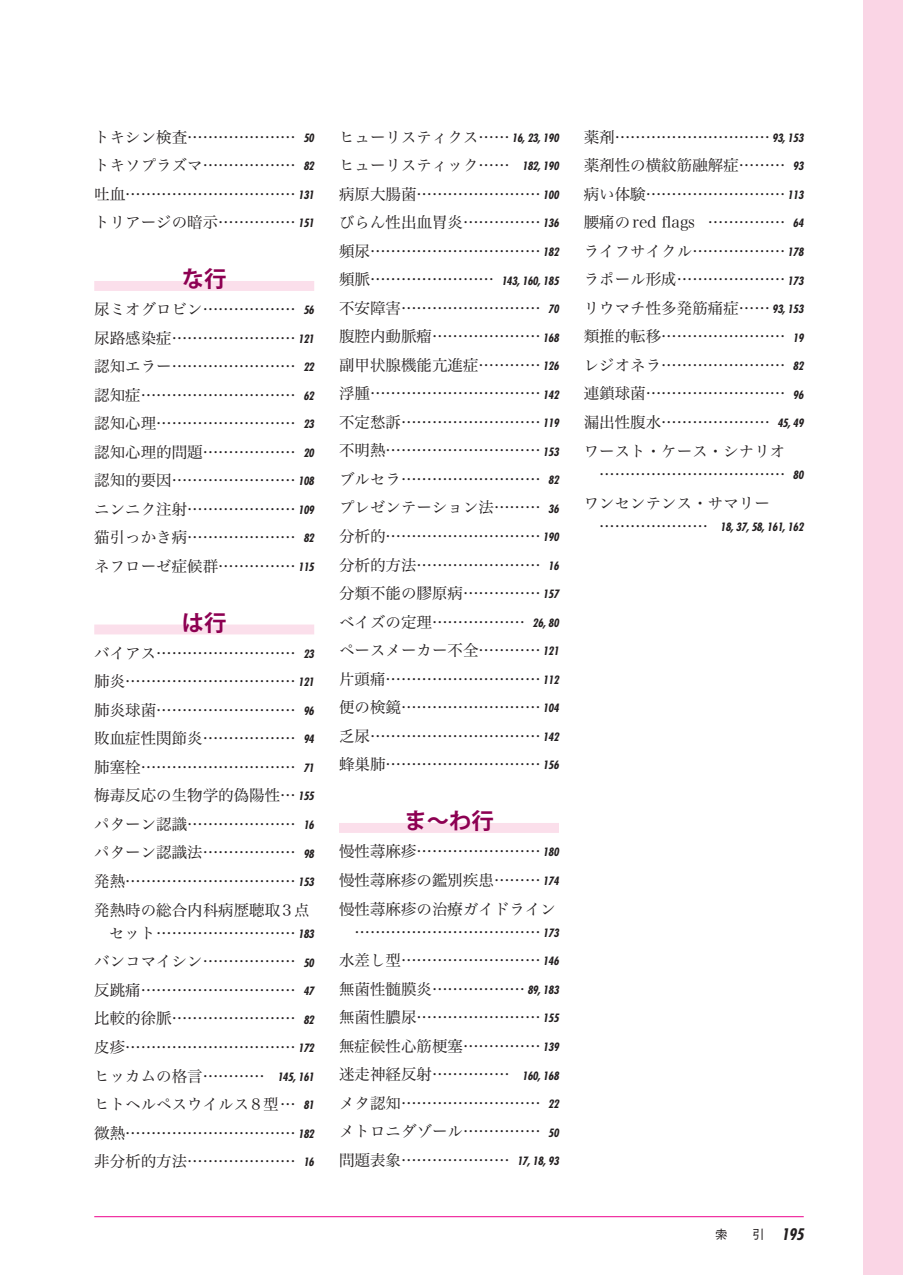
<style>
.page{position:relative;width:903px;height:1275px;background:#fff}
.page>*{position:absolute;margin:0;border:0;box-sizing:border-box;transform-origin:0 0}
.t1{font:700 22.4px "Koz Go Pro";color:#8d0052}
.t2{font:15.58px/28.5px "Hira Min Pro W3";color:#231f20;text-align:justify}
.t3{font:500 12.42px "Gothic BBB Pro";color:#231f20}
.t4{font:italic 700 condensed 11.2px "Futura";letter-spacing:-.02em;color:#231f20}
.s1{font-family:"Futura";font-weight:700;font-style:italic;font-stretch:condensed;font-size:11.2px}
.s2{font-family:"Hira Min Pro W3";font-weight:400;font-style:normal;font-stretch:normal;font-size:15.58px}
.s3{font-family:"Futura";font-weight:700;font-style:italic;font-stretch:condensed;font-size:15.58px}
</style>
<div class="page">
<div style="left:863px;top:0;width:40px;height:1275px;background:#fad5e5"></div>
<hr style="left:94px;top:1216px;width:710px;height:1px;background:#ed028c">
<div style="left:94px;top:281px;width:220px;height:10px;background:#fbdfeb"></div>
<div style="left:94px;top:624px;width:220px;height:10px;background:#fbdfeb"></div>
<div style="left:339px;top:823px;width:220px;height:10px;background:#fbdfeb"></div>
<p class="t2" style="left:94px;top:121px;width:221px">トキシン検査………………… <span class="s1">50</span>トキソプラズマ……………… <span class="s1">82</span>吐血…………………………… <span class="s1">131</span>トリアージの暗示…………… <span class="s1">151</span></p>
<h1 class="t1" style="left:182px;top:264px;width:46px">な行</h1>
<p class="t2" style="left:94px;top:293px;width:221px">尿ミオグロビン……………… <span class="s1">56</span>尿路感染症…………………… <span class="s1">121</span>認知エラー…………………… <span class="s1">22</span>認知症………………………… <span class="s1">62</span>認知心理……………………… <span class="s1">23</span>認知心理的問題……………… <span class="s1">20</span>認知的要因…………………… <span class="s1">108</span>ニンニク注射………………… <span class="s1">109</span>猫引っかき病………………… <span class="s1">82</span>ネフローゼ症候群…………… <span class="s1">115</span></p>
<h1 class="t1" style="left:182px;top:608px;width:46px">は行</h1>
<p class="t2" style="left:94px;top:637px;width:221px">バイアス……………………… <span class="s1">23</span>肺炎…………………………… <span class="s1">121</span>肺炎球菌……………………… <span class="s1">96</span>敗血症性関節炎……………… <span class="s1">94</span>肺塞栓………………………… <span class="s1">71</span>梅毒反応の生物学的偽陽性… <span class="s1">155</span>パターン認識………………… <span class="s1">16</span>パターン認識法……………… <span class="s1">98</span>発熱…………………………… <span class="s1">153</span>発熱時の総合内科病歴聴取3点</p>
<p class="t2" style="left:94px;top:917px;width:221px;text-indent:15px">セット………………………… <span class="s1">183</span>バンコマイシン……………… <span class="s1">50</span>反跳痛………………………… <span class="s1">47</span>比較的徐脈…………………… <span class="s1">82</span>皮疹…………………………… <span class="s1">172</span>ヒッカムの格言………… <span class="s1">145, 161</span>ヒトヘルペスウイルス8型…… <span class="s1">81</span>微熱…………………………… <span class="s1">182</span>非分析的方法………………… <span class="s1">16</span></p>
<p class="t2" style="left:339px;top:121px;width:221px">ヒューリスティクス…… <span class="s1">16, 23, 190</span>ヒューリスティック…… <span class="s1">182, 190</span>病原大腸菌…………………… <span class="s1">100</span>びらん性出血胃炎…………… <span class="s1">136</span>頻尿…………………………… <span class="s1">182</span></p>
<p class="t4" style="left:339px;top:273px;width:221px"><span class="s2">頻脈……………………</span> 143, 160, 185</p>
<p class="t2" style="left:339px;top:292px;width:221px">不安障害……………………… <span class="s1">70</span>腹腔内動脈瘤………………… <span class="s1">168</span>副甲状腺機能亢進症………… <span class="s1">126</span>浮腫…………………………… <span class="s1">142</span>不定愁訴……………………… <span class="s1">119</span>不明熱………………………… <span class="s1">153</span>ブルセラ……………………… <span class="s1">82</span>プレゼンテーション法……… <span class="s1">36</span>分析的………………………… <span class="s1">190</span>分析的方法…………………… <span class="s1">16</span>分類不能の膠原病…………… <span class="s1">157</span>ベイズの定理……………… <span class="s1">26, 80</span>ペースメーカー不全………… <span class="s1">121</span>片頭痛………………………… <span class="s1">112</span>便の検鏡……………………… <span class="s1">104</span>乏尿…………………………… <span class="s1">142</span>蜂巣肺………………………… <span class="s1">156</span></p>
<h1 class="t1" style="left:404px;top:806px;width:91px">ま〜わ行</h1>
<p class="t2" style="left:339px;top:835px;width:221px">慢性蕁麻疹…………………… <span class="s1">180</span>慢性蕁麻疹の鑑別疾患……… <span class="s1">174</span>慢性蕁麻疹の治療ガイドライン</p>
<p class="t2" style="left:339px;top:916px;width:221px;text-indent:15px">………………………………… <span class="s1">173</span>水差し型……………………… <span class="s1">146</span>無菌性髄膜炎……………… <span class="s1">89, 183</span>無菌性膿尿…………………… <span class="s1">155</span>無症候性心筋梗塞…………… <span class="s1">139</span>迷走神経反射…………… <span class="s1">160, 168</span>メタ認知……………………… <span class="s1">22</span>メトロニダゾール…………… <span class="s1">50</span>問題表象………………… <span class="s1">17, 18, 93</span></p>
<p class="t2" style="left:584px;top:121px;width:221px">薬剤………………………… <span class="s1">93, 153</span>薬剤性の横紋筋融解症……… <span class="s1">93</span>病い体験……………………… <span class="s1">113</span>腰痛のred flags… …………… <span class="s1">64</span>ライフサイクル……………… <span class="s1">178</span>ラポール形成………………… <span class="s1">173</span>リウマチ性多発筋痛症…… <span class="s1">93, 153</span>類推的転移…………………… <span class="s1">19</span>レジオネラ…………………… <span class="s1">82</span>連鎖球菌……………………… <span class="s1">96</span>漏出性腹水………………… <span class="s1">45, 49</span>ワースト・ケース・シナリオ</p>
<p class="t2" style="left:584px;top:458px;width:221px;line-height:29.1px;text-indent:15px">………………………………… <span class="s1">80</span>ワンセンテンス・サマリー</p>
<p class="t4" style="left:599px;top:520px;width:206px"><span class="s2">……………………</span> 18, 37, 58, 161, 162</p>
<p class="t3" style="left:715px;top:1224px;width:90px">索　　引 <span class="s3">195</span></p>
</div>
